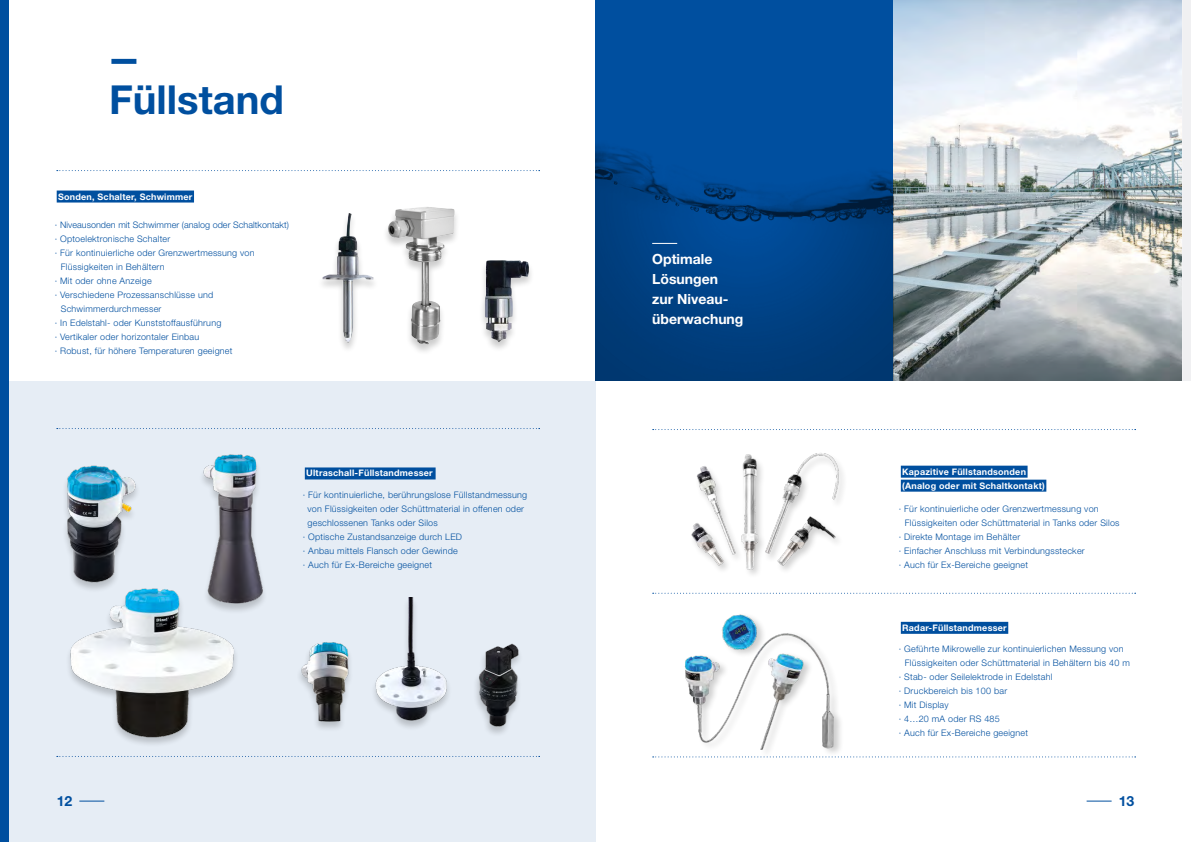
<style>
.page{position:relative;width:1191px;height:842px;background:#fff}
.page>*{position:absolute;margin:0;border:0;box-sizing:border-box;transform-origin:0 0}
.t1{font:700 40px "Helvetica Neue LT Std";color:#004f9f}
.t2{font:700 14px/20px "Helvetica Neue LT Std";color:#fff}
.t3{font:700 14px "Helvetica Neue LT Std";color:#004f9f}
.t4{font:300 9px "Helvetica Neue LT Std";letter-spacing:.025em;color:#004f9f}
.t5{font:700 9px/14px "Helvetica Neue LT Std";letter-spacing:.025em;color:#fff}
.t6{font:300 9px "Helvetica Neue LT Std";letter-spacing:.005em;color:#004f9f}
</style>
<div class="page">
<div style="left:0;top:381px;width:595px;height:461px;background:#e6edf5"></div>
<img style="left:202px;top:454px;width:56px;height:73px">
<img style="left:65px;top:465px;width:72px;height:62px">
<svg style="left:595px;top:0;width:298px;height:381px;background:#00468e"></svg>
<svg style="left:57px;top:170px;width:483px;height:1px"></svg>
<div style="left:57px;top:191px;width:137px;height:12px;background:#004f9f"></div>
<svg style="left:652px;top:243px;width:25px;height:1px"></svg>
<div style="left:0;top:0;width:8px;height:842px;background:#004f9f"></div>
<div style="left:1182px;top:0;width:9px;height:381px;background:#f0f0f2"></div>
<div style="left:305px;top:467px;width:130px;height:12px;background:#004f9f"></div>
<svg style="left:893px;top:0;width:289px;height:381px"></svg>
<img style="left:386px;top:207px;width:69px;height:139px">
<div style="left:478px;top:260px;width:57px;height:93px;background:#000;opacity:.2"></div>
<img style="left:484px;top:260px;width:45px;height:82px">
<img style="left:322px;top:213px;width:51px;height:130px">
<img style="left:476px;top:643px;width:43px;height:91px">
<img style="left:374px;top:597px;width:75px;height:131px">
<img style="left:263px;top:590px;width:87px;height:139px">
<img style="left:691px;top:453px;width:152px;height:121px">
<div style="left:900px;top:466px;width:127px;height:12px;background:#004f9f"></div>
<div style="left:900px;top:480px;width:146px;height:12px;background:#004f9f"></div>
<div style="left:900px;top:622px;width:108px;height:12px;background:#004f9f"></div>
<div style="left:683px;top:613px;width:160px;height:146px;background:#000;opacity:.2"></div>
<img style="left:683px;top:613px;width:160px;height:136px">
<svg style="left:652px;top:429px;width:483px;height:1px"></svg>
<svg style="left:652px;top:593px;width:483px;height:1px"></svg>
<svg style="left:652px;top:756px;width:483px;height:1px"></svg>
<svg style="left:57px;top:428px;width:483px;height:1px"></svg>
<svg style="left:57px;top:756px;width:483px;height:1px"></svg>
<img style="left:64px;top:527px;width:199px;height:230px">
<svg style="left:79px;top:801px;width:25px;height:1px"></svg>
<svg style="left:1086px;top:801px;width:25px;height:1px"></svg>
<div style="left:111px;top:59px;width:25px;height:5px;background:#004f9f"></div>
<h1 class="t1" style="left:109px;top:75px;width:176px">Füllstand</h1>
<p class="t5" style="left:58px;top:189px;width:136px">Sonden, Schalter, Schwimmer</p>
<p class="t6" style="left:55px;top:219px;width:236px">∙ Niveausonden mit Schwimmer (analog oder Schaltkontakt)</p>
<p class="t4" style="left:55px;top:233px;width:117px">∙ Optoelektronische Schalter</p>
<p class="t4" style="left:55px;top:247px;width:201px">∙ Für kontinuierliche oder Grenzwertmessung von</p>
<p class="t4" style="left:61px;top:261px;width:105px">Flüssigkeiten in Behältern</p>
<p class="t4" style="left:55px;top:275px;width:98px">∙ Mit oder ohne Anzeige</p>
<p class="t4" style="left:55px;top:289px;width:160px">∙ Verschiedene Prozessanschlüsse und</p>
<p class="t4" style="left:61px;top:303px;width:102px">Schwimmerdurchmesser</p>
<p class="t4" style="left:55px;top:317px;width:168px">∙ In Edelstahl- oder Kunststoffausführung</p>
<p class="t4" style="left:55px;top:331px;width:146px">∙ Vertikaler oder horizontaler Einbau</p>
<p class="t4" style="left:55px;top:345px;width:179px">∙ Robust, für höhere Temperaturen geeignet</p>
<p class="t5" style="left:306px;top:466px;width:128px">Ultraschall-Füllstandmesser</p>
<p class="t4" style="left:303px;top:489px;width:226px">∙ Für kontinuierliche, berührungslose Füllstandmessung</p>
<p class="t4" style="left:307px;top:503px;width:218px">von Flüssigkeiten oder Schüttmaterial in offenen oder</p>
<p class="t4" style="left:307px;top:517px;width:132px">geschlossenen Tanks oder Silos</p>
<p class="t4" style="left:303px;top:531px;width:161px">∙ Optische Zustandsanzeige durch LED</p>
<p class="t4" style="left:303px;top:545px;width:157px">∙ Anbau mittels Flansch oder Gewinde</p>
<p class="t4" style="left:303px;top:559px;width:131px">∙ Auch für Ex-Bereiche geeignet</p>
<h2 class="t2" style="left:652px;top:249px;width:93px">Optimale<br>Lösungen<br>zur Niveau&shy;überwachung</h2>
<p class="t5" style="left:902px;top:464px;width:144px">Kapazitive Füllstandsonden (Analog oder mit Schaltkontakt)</p>
<p class="t4" style="left:898px;top:503px;width:201px">∙ Für kontinuierliche oder Grenzwertmessung von</p>
<p class="t4" style="left:905px;top:517px;width:216px">Flüssigkeiten oder Schüttmaterial in Tanks oder Silos</p>
<p class="t4" style="left:898px;top:531px;width:123px">∙ Direkte Montage im Behälter</p>
<p class="t4" style="left:898px;top:545px;width:187px">∙ Einfacher Anschluss mit Verbindungsstecker</p>
<p class="t4" style="left:898px;top:559px;width:131px">∙ Auch für Ex-Bereiche geeignet</p>
<p class="t5" style="left:902px;top:620px;width:106px">Radar-Füllstandmesser</p>
<p class="t4" style="left:898px;top:643px;width:226px">∙ Geführte Mikrowelle zur kontinuierlichen Messung von</p>
<p class="t4" style="left:905px;top:657px;width:226px">Flüssigkeiten oder Schüttmaterial in Behältern bis 40 m</p>
<p class="t4" style="left:898px;top:671px;width:155px">∙ Stab- oder Seilelektrode in Edelstahl</p>
<p class="t4" style="left:898px;top:685px;width:110px">∙ Druckbereich bis 100 bar</p>
<p class="t4" style="left:898px;top:699px;width:51px">∙ Mit Display</p>
<p class="t4" style="left:898px;top:713px;width:103px">∙ 4…20 mA oder RS 485</p>
<p class="t4" style="left:898px;top:727px;width:131px">∙ Auch für Ex-Bereiche geeignet</p>
<h2 class="t3" style="left:57px;top:792px;width:17px">12</h2>
<h2 class="t3" style="left:1118px;top:792px;width:17px">13</h2>
</div>
